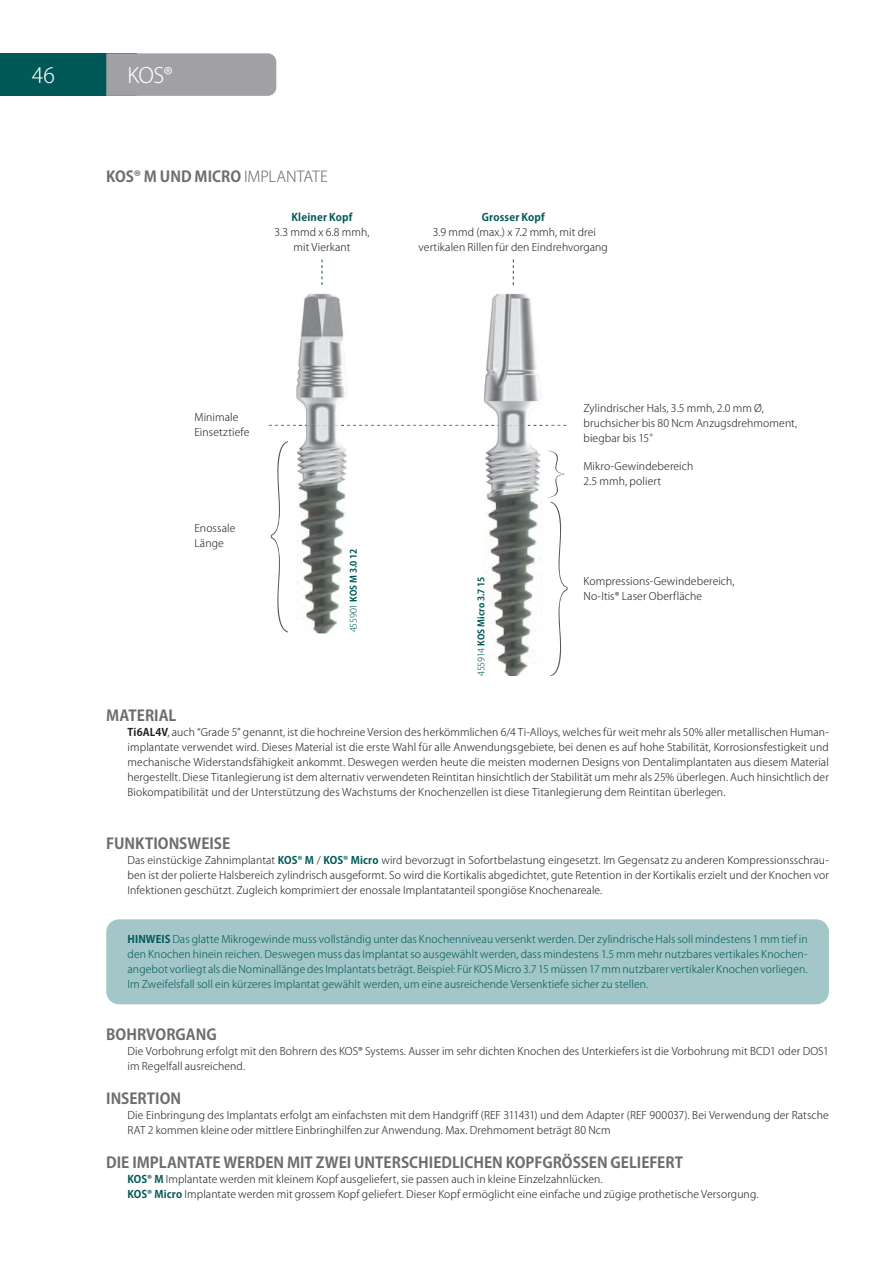
<style>
.page{position:relative;width:893px;height:1263px;background:#fff}
.page>*{position:absolute;margin:0;border:0;box-sizing:border-box;transform-origin:0 0}
.t1{font:21px "Koz Go Pro Light 90 msp RKSJ H";color:#fff}
.t2{font:15px "Koz Go Pro Bold 90 msp RKSJ H";color:#6c6d70}
.t3{font:10.5px/15px "Koz Go Pro Light 90 msp RKSJ H";letter-spacing:.01em;color:#231f20}
.t4{font:10.5px/15px "Koz Go Pro Light 90 msp RKSJ H";letter-spacing:.01em;color:#005957;text-align:justify}
.t5{font:10.5px "Koz Go Pro Bold 90 msp RKSJ H";letter-spacing:.02em;color:#005957}
.t6{font:9px "Koz Go Pro Bold 90 msp RKSJ H";letter-spacing:.015em;color:#005957}
.s1{font-family:"Koz Go Pro Light 90 msp RKSJ H"}
.s2{font-family:"Koz Go Pro Bold 90 msp RKSJ H"}
.s3{font-family:"Koz Go Pro Bold 90 msp RKSJ H";color:#005957}
</style>
<div class="page">
<div style="left:0;top:53px;width:136px;height:43px;background:#005957"></div>
<div style="left:106px;top:53px;width:170px;height:43px;background:#a1a1a5"></div>
<div style="left:106px;top:919px;width:723px;height:85px;background:#a3c6c8;border-radius:13px"></div>
<svg style="left:269px;top:425px;width:297px;height:1px"></svg>
<svg style="left:271px;top:441px;width:17px;height:191px"></svg>
<svg style="left:547px;top:451px;width:20px;height:225px"></svg>
<img style="left:296px;top:294px;width:52px;height:340px">
<img style="left:299px;top:425px;width:49px;height:1px">
<img style="left:484px;top:294px;width:58px;height:382px">
<img style="left:485px;top:425px;width:57px;height:1px">
<svg style="left:322px;top:260px;width:1px;height:25px"></svg>
<svg style="left:513px;top:260px;width:1px;height:25px"></svg>
<h1 class="t1" style="left:32px;top:67px;width:25px">46</h1>
<h1 class="t1" style="left:128px;top:67px;width:47px">KOS®</h1>
<h2 class="t2" style="left:106px;top:171px;width:223px">KOS® M UND MICRO <span class="s1">IMPLANTATE</span></h2>
<p class="t5" style="left:291px;top:213px;width:63px">Kleiner Kopf</p>
<p class="t3" style="left:274px;top:226px;width:97px;text-align:center">3.3 mmd x 6.8 mmh, mit Vierkant</p>
<p class="t5" style="left:482px;top:213px;width:65px">Grosser Kopf</p>
<p class="t3" style="left:419px;top:226px;width:191px;text-align:center">3.9 mmd (max.) x 7.2 mmh, mit drei vertikalen Rillen für den Eindrehvorgang</p>
<p class="t3" style="left:194px;top:411px;width:56px">Minimale<br>Einsetztiefe</p>
<p class="t3" style="left:194px;top:522px;width:42px">Enossale<br>Länge</p>
<p class="t6" style="left:350px;top:632px;width:85px;rotate:-90deg"><span class="s1">455901</span> KOS M 3.0 12</p>
<p class="t6" style="left:478px;top:676px;width:101px;rotate:-90deg"><span class="s1">455914</span> KOS Micro 3.7 15</p>
<p class="t3" style="left:583px;top:402px;width:215px">Zylindrischer Hals, 3.5 mmh, 2.0 mm Ø, bruchsicher bis 80 Ncm Anzugsdrehmoment, biegbar bis 15°</p>
<p class="t3" style="left:583px;top:460px;width:111px">Mikro-Gewindebereich<br>2.5 mmh, poliert</p>
<p class="t3" style="left:583px;top:575px;width:153px">Kompressions-Gewindebereich,<br>No-Itis® Laser Oberfläche</p>
<h2 class="t2" style="left:106px;top:710px;width:72px">MATERIAL</h2>
<p class="t3" style="left:127px;top:726px;width:703px;text-align:justify"><span class="s2">Ti6AL4V</span>, auch “Grade 5” genannt, ist die hochreine Version des herkömmlichen 6/4 Ti-Alloys, welches für weit mehr als 50% aller metallischen Human&shy;implantate verwendet wird. Dieses Material ist die erste Wahl für alle Anwendungsgebiete, bei denen es auf hohe Stabilität, Korrosionsfestigkeit und mechanische Widerstandsfähigkeit ankommt. Deswegen werden heute die meisten modernen Designs von Dentalimplantaten aus diesem Material hergestellt. Diese Titanlegierung ist dem alternativ verwendeten Reintitan hinsichtlich der Stabilität um mehr als 25% überlegen. Auch hinsichtlich der Biokompatibilität und der Unterstützung des Wachstums der Knochenzellen ist diese Titanlegierung dem Reintitan überlegen.</p>
<h2 class="t2" style="left:106px;top:838px;width:125px">FUNKTIONSWEISE</h2>
<p class="t3" style="left:127px;top:854px;width:703px;text-align:justify">Das einstückige Zahnimplantat <span class="s3">KOS® M</span> / <span class="s3">KOS® Micro</span> wird bevorzugt in Sofortbelastung eingesetzt. Im Gegensatz zu anderen Kompressionsschrau&shy;ben ist der polierte Halsbereich zylindrisch ausgeformt. So wird die Kortikalis abgedichtet, gute Retention in der Kortikalis erzielt und der Knochen vor Infektionen geschützt. Zugleich komprimiert der enossale Implantatanteil spongiöse Knochenareale.</p>
<p class="t4" style="left:127px;top:933px;width:682px"><span class="s2">HINWEIS</span> Das glatte Mikrogewinde muss vollständig unter das Knochenniveau versenkt werden. Der zylindrische Hals soll mindestens 1 mm tief in den Knochen hinein reichen. Deswegen muss das Implantat so ausgewählt werden, dass mindestens 1.5 mm mehr nutzbares vertikales Knochen&shy;angebot vorliegt als die Nominallänge des Implantats beträgt. Beispiel: Für KOS Micro 3.7 15 müssen 17 mm nutzbarer vertikaler Knochen vorliegen.<br>Im Zweifelsfall soll ein kürzeres Implantat gewählt werden, um eine ausreichende Versenktiefe sicher zu stellen.</p>
<h2 class="t2" style="left:106px;top:1029px;width:112px">BOHRVORGANG</h2>
<p class="t3" style="left:128px;top:1045px;width:703px">Die Vorbohrung erfolgt mit den Bohrern des KOS® Systems. Ausser im sehr dichten Knochen des Unterkiefers ist die Vorbohrung mit BCD1 oder DOS1 im Regelfall ausreichend.</p>
<h2 class="t2" style="left:106px;top:1093px;width:76px">INSERTION</h2>
<p class="t3" style="left:128px;top:1109px;width:703px">Die Einbringung des Implantats erfolgt am einfachsten mit dem Handgriff (REF 311431) und dem Adapter (REF 900037). Bei Verwendung der Ratsche<br>RAT 2 kommen kleine oder mittlere Einbringhilfen zur Anwendung. Max. Drehmoment beträgt 80 Ncm</p>
<h2 class="t2" style="left:106px;top:1156px;width:578px">DIE IMPLANTATE WERDEN MIT ZWEI UNTERSCHIEDLICHEN KOPFGRÖSSEN GELIEFERT</h2>
<p class="t3" style="left:128px;top:1173px;width:632px"><span class="s3">KOS® M</span> Implantate werden mit kleinem Kopf ausgeliefert, sie passen auch in kleine Einzelzahnlücken.<br><span class="s3">KOS® Micro</span> Implantate werden mit grossem Kopf geliefert. Dieser Kopf ermöglicht eine einfache und zügige prothetische Versorgung.</p>
</div>
